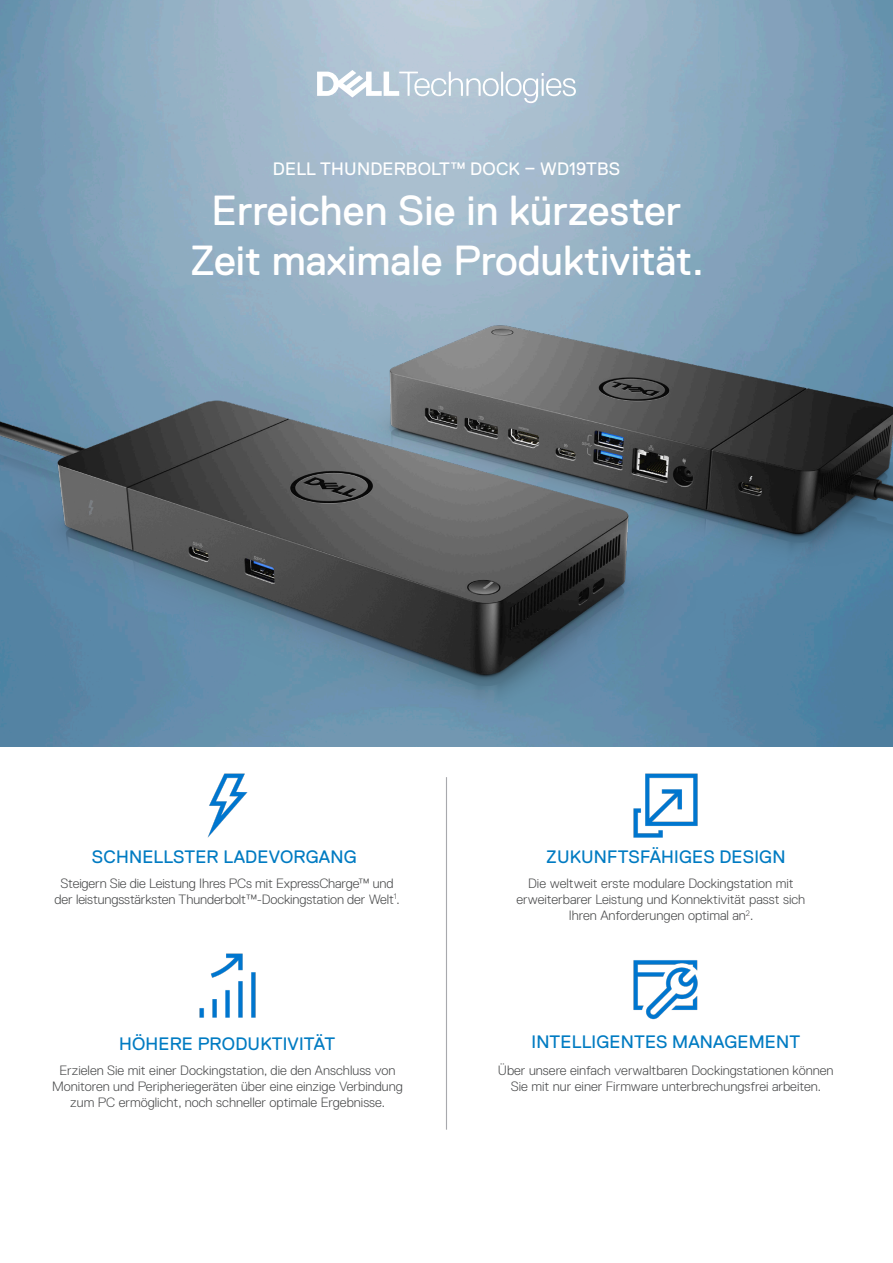
<style>
.page{position:relative;width:893px;height:1263px;background:#fff}
.page>*{position:absolute;margin:0;border:0;box-sizing:border-box;transform-origin:0 0}
.t1{font:42px/50.4px "Dell Replica";color:#fff;text-align:center}
.t2{font:18px "Dell Replica";letter-spacing:.01em;color:#007bc2}
.t3{font:18px "Dell Replica";letter-spacing:.01em;color:#fff}
.t4{font:300 13.5px/16.2px "Dell Replica";color:#4b4c4d;text-align:center}
</style>
<div class="page">
<img style="left:0;top:0;width:893px;height:47px">
<img style="left:0;top:47px;width:893px;height:700px">
<hr style="left:446px;top:777px;width:1px;height:353px;background:#a8a9ad">
<svg style="left:317px;top:70px;width:259px;height:33px"></svg>
<img style="left:208px;top:773px;width:40px;height:64px">
<img style="left:634px;top:773px;width:64px;height:64px">
<img style="left:634px;top:960px;width:64px;height:60px">
<img style="left:199px;top:953px;width:57px;height:64px">
<p class="t3" style="left:273px;top:159px;width:349px">DELL THUNDERBOLT™ DOCK – WD19TBS</p>
<p class="t1" style="left:190px;top:186px;width:515px">Erreichen Sie in kürzester<br>Zeit maximale Produktivität.</p>
<p class="t2" style="left:546px;top:846px;width:241px">ZUKUNFTSFÄHIGES DESIGN</p>
<p class="t2" style="left:92px;top:846px;width:266px">SCHNELLSTER LADEVORGANG</p>
<p class="t4" style="left:55px;top:875px;width:347px">Steigern Sie die Leistung Ihres PCs mit ExpressCharge™ und der leistungsstärksten Thunderbolt™-Dockingstation der Welt<sup>1</sup>.</p>
<p class="t4" style="left:516px;top:875px;width:291px">Die weltweit erste modulare Dockingstation mit erweiterbarer Leistung und Konnektivität passt sich<br>Ihren Anforderungen optimal an<sup>2</sup>.</p>
<p class="t2" style="left:119px;top:1033px;width:218px">HÖHERE PRODUKTIVITÄT</p>
<p class="t4" style="left:52px;top:1062px;width:352px">Erzielen Sie mit einer Dockingstation, die den Anschluss von<br>Monitoren und Peripheriegeräten über eine einzige Verbindung zum PC ermöglicht, noch schneller optimale Ergebnisse.</p>
<p class="t2" style="left:531px;top:1032px;width:270px">INTELLIGENTES MANAGEMENT</p>
<p class="t4" style="left:498px;top:1062px;width:337px">Über unsere einfach verwaltbaren Dockingstationen können<br>Sie mit nur einer Firmware unterbrechungsfrei arbeiten.</p>
</div>
